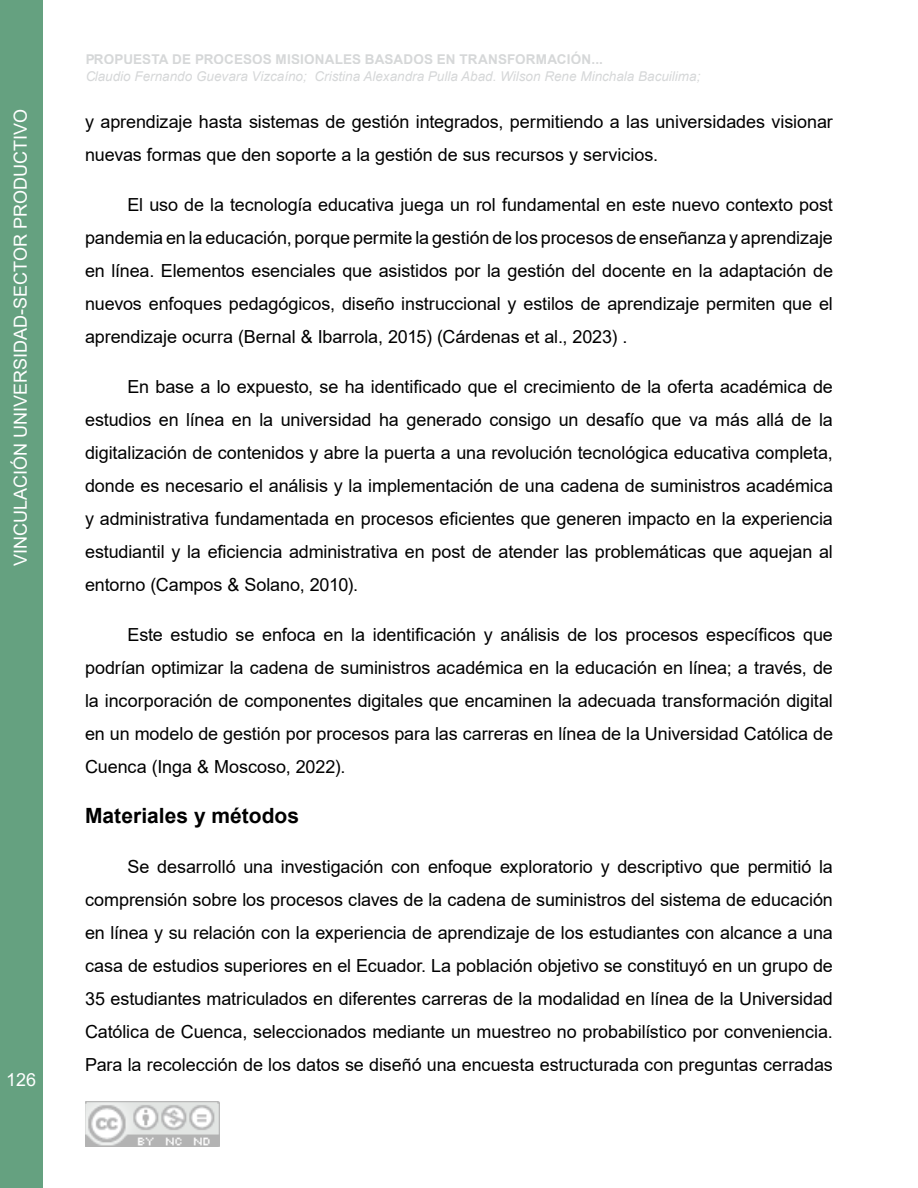
<style>
.page{position:relative;width:918px;height:1188px;background:#fff}
.page>*{position:absolute;margin:0;border:0;box-sizing:border-box;transform-origin:0 0}
.t1{font:700 21px "Arial";color:#000}
.t2{font:18px/33px "Arial";letter-spacing:-.005em;color:#000;text-align:justify}
.t3{font:18px "Arial";color:#fff}
.t4{font:italic 13.5px "Arial";color:#d1d3d4}
.t5{font:700 13.5px "Arial";letter-spacing:.01em;color:#d1d3d4}
</style>
<div class="page">
<div style="left:0;top:0;width:43px;height:1188px;background:#65a180"></div>
<img style="left:85px;top:1101px;width:134px;height:46px">
<p class="t3" style="left:8px;top:566px;width:458px;rotate:-90deg">VINCULACIÓN UNIVERSIDAD-SECTOR PRODUCTIVO</p>
<p class="t3" style="left:6px;top:1068px;width:32px">126</p>
<p class="t5" style="left:85px;top:49px;width:519px">PROPUESTA DE PROCESOS MISIONALES BASADOS EN TRANSFORMACIÓN...</p>
<p class="t4" style="left:85px;top:67px;width:617px">Claudio Fernando Guevara Vizcaíno; Cristina Alexandra Pulla Abad. Wilson Rene Minchala Bacuilima;</p>
<p class="t2" style="left:85px;top:105px;width:749px">y aprendizaje hasta sistemas de gestión integrados, permitiendo a las universidades visionar nuevas formas que den soporte a la gestión de sus recursos y servicios.</p>
<p class="t2" style="left:85px;top:188px;width:749px;text-indent:43px">El uso de la tecnología educativa juega un rol fundamental en este nuevo contexto post pandemia en la educación, porque permite la gestión de los procesos de enseñanza y aprendizaje en línea. Elementos esenciales que asistidos por la gestión del docente en la adaptación de nuevos enfoques pedagógicos, diseño instruccional y estilos de aprendizaje permiten que el aprendizaje ocurra (Bernal &amp; Ibarrola, 2015) (Cárdenas et al., 2023) .</p>
<p class="t2" style="left:85px;top:370px;width:749px;text-indent:43px">En base a lo expuesto, se ha identificado que el crecimiento de la oferta académica de estudios en línea en la universidad ha generado consigo un desafío que va más allá de la digitalización de contenidos y abre la puerta a una revolución tecnológica educativa completa, donde es necesario el análisis y la implementación de una cadena de suministros académica y administrativa fundamentada en procesos eficientes que generen impacto en la experiencia estudiantil y la eficiencia administrativa en post de atender las problemáticas que aquejan al entorno (Campos &amp; Solano, 2010).</p>
<p class="t2" style="left:85px;top:618px;width:749px;text-indent:43px">Este estudio se enfoca en la identificación y análisis de los procesos específicos que podrían optimizar la cadena de suministros académica en la educación en línea; a través, de la incorporación de componentes digitales que encaminen la adecuada transformación digital en un modelo de gestión por procesos para las carreras en línea de la Universidad Católica de Cuenca (Inga &amp; Moscoso, 2022).</p>
<p class="t1" style="left:85px;top:801px;width:216px">Materiales y métodos</p>
<p class="t2" style="left:85px;top:850px;width:749px;text-indent:43px">Se desarrolló una investigación con enfoque exploratorio y descriptivo que permitió la comprensión sobre los procesos claves de la cadena de suministros del sistema de educación en línea y su relación con la experiencia de aprendizaje de los estudiantes con alcance a una casa de estudios superiores en el Ecuador. La población objetivo se constituyó en un grupo de 35 estudiantes matriculados en diferentes carreras de la modalidad en línea de la Universidad Católica de Cuenca, seleccionados mediante un muestreo no probabilístico por conveniencia.<br>Para la recolección de los datos se diseñó una encuesta estructurada con preguntas cerradas</p>
</div>
